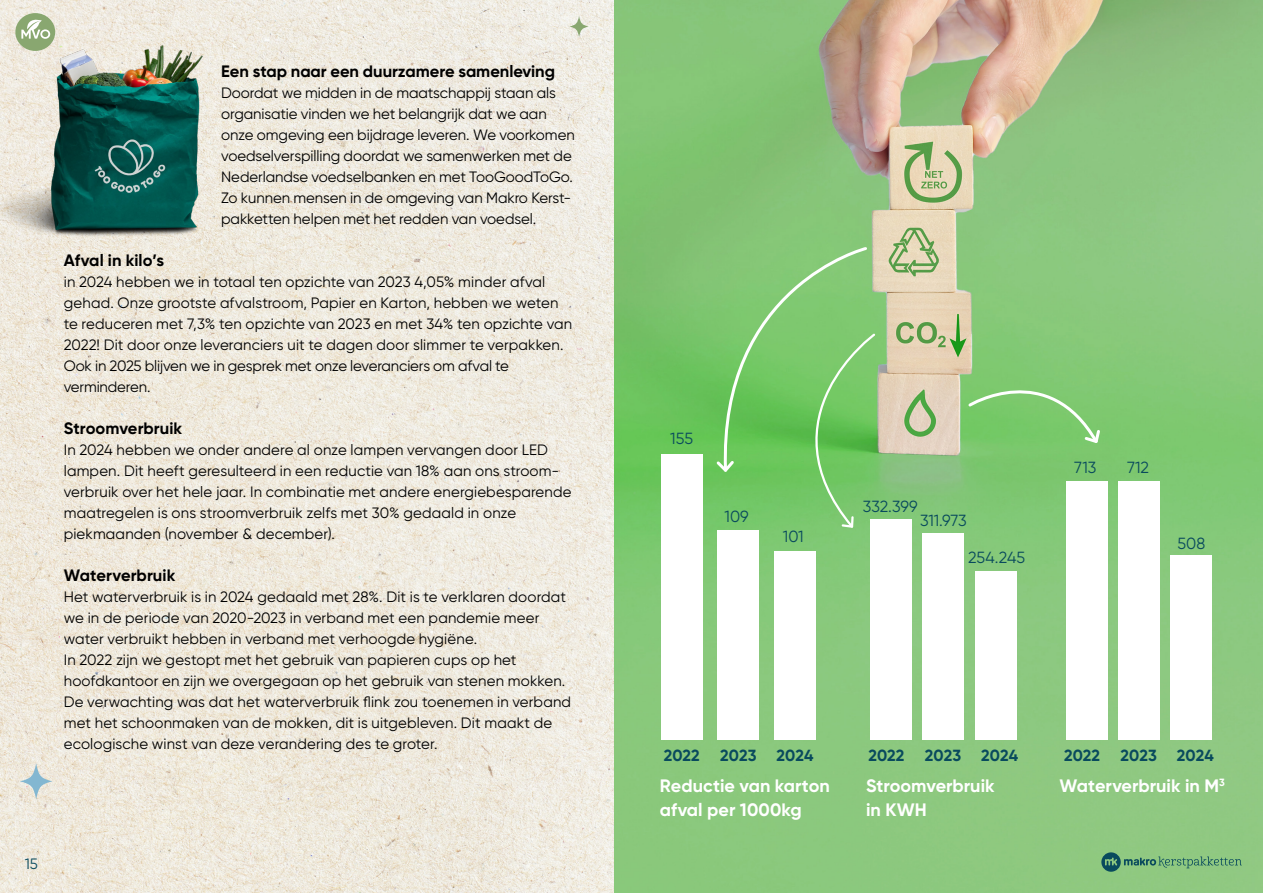
<style>
.page{position:relative;width:1263px;height:893px;background:#fff}
.page>*{position:absolute;margin:0;border:0;box-sizing:border-box;transform-origin:0 0}
.t1{font:700 18px/24.2px "Gilroy";color:#fff}
.t2{font:700 16.5px "Gilroy";letter-spacing:-.005em;color:#000}
.t3{font:16.05px "Gilroy";color:#094a5d}
.t4{font:700 16.05px "Gilroy";letter-spacing:.005em;color:#094a5d}
.t5{font:15px/21px "Gilroy";color:#000}
.t6{font:15px "Gilroy";color:#094a5d}
</style>
<div class="page">
<img style="left:0;top:0;width:614px;height:893px">
<div style="left:15px;top:13px;width:40px;height:38px;background:#89a770;border-radius:50%"></div>
<svg style="left:21px;top:18px;width:29px;height:21px"></svg>
<img style="left:614px;top:0;width:649px;height:893px">
<div style="left:661px;top:455px;width:42px;height:285px;background:#fff"></div>
<div style="left:717px;top:531px;width:42px;height:209px;background:#fff"></div>
<div style="left:774px;top:552px;width:42px;height:188px;background:#fff"></div>
<div style="left:870px;top:519px;width:41px;height:221px;background:#fff"></div>
<div style="left:922px;top:533px;width:42px;height:207px;background:#fff"></div>
<div style="left:975px;top:571px;width:42px;height:169px;background:#fff"></div>
<div style="left:1066px;top:481px;width:42px;height:259px;background:#fff"></div>
<div style="left:1118px;top:482px;width:42px;height:258px;background:#fff"></div>
<div style="left:1170px;top:556px;width:42px;height:184px;background:#fff"></div>
<svg style="left:1101px;top:852px;width:141px;height:20px;background:#74af79"></svg>
<svg style="left:714px;top:246px;width:162px;height:284px;background:#79c76b"></svg>
<svg style="left:967px;top:358px;width:135px;height:88px;background:#81ca74"></svg>
<svg style="left:20px;top:763px;width:33px;height:36px"></svg>
<svg style="left:569px;top:16px;width:20px;height:21px"></svg>
<img style="left:0;top:42px;width:221px;height:196px">
<p class="t2" style="left:221px;top:61px;width:335px">Een stap naar een duurzamere samenleving</p>
<p class="t5" style="left:221px;top:82px;width:355px">Doordat we midden in de maatschappij staan als organisatie vinden we het belangrijk dat we aan onze omgeving een bijdrage leveren. We voorkomen voedselverspilling doordat we samenwerken met de Nederlandse voedselbanken en met TooGoodToGo.<br>Zo kunnen mensen in de omgeving van Makro Kerst&shy;pakketten helpen met het redden van voedsel.</p>
<p class="t2" style="left:64px;top:250px;width:102px">Afval in kilo’s</p>
<p class="t5" style="left:64px;top:271px;width:510px">in 2024 hebben we in totaal ten opzichte van 2023 4,05% minder afval gehad. Onze grootste afvalstroom, Papier en Karton, hebben we weten te reduceren met 7,3% ten opzichte van 2023 en met 34% ten opzichte van 2022! Dit door onze leveranciers uit te dagen door slimmer te verpakken.<br>Ook in 2025 blijven we in gesprek met onze leveranciers om afval te verminderen.</p>
<p class="t2" style="left:64px;top:418px;width:120px">Stroomverbruik</p>
<p class="t5" style="left:64px;top:439px;width:509px">In 2024 hebben we onder andere al onze lampen vervangen door LED lampen. Dit heeft geresulteerd in een reductie van 18% aan ons stroom&shy;verbruik over het hele jaar. In combinatie met andere energiebesparende maatregelen is ons stroomverbruik zelfs met 30% gedaald in onze piekmaanden (november &amp; december).</p>
<p class="t2" style="left:64px;top:565px;width:113px">Waterverbruik</p>
<p class="t5" style="left:64px;top:586px;width:504px">Het waterverbruik is in 2024 gedaald met 28%. Dit is te verklaren doordat we in de periode van 2020-2023 in verband met een pandemie meer water verbruikt hebben in verband met verhoogde hygiëne.</p>
<p class="t5" style="left:64px;top:649px;width:509px">In 2022 zijn we gestopt met het gebruik van papieren cups op het hoofdkantoor en zijn we overgegaan op het gebruik van stenen mokken.<br>De verwachting was dat het waterverbruik flink zou toenemen in verband met het schoonmaken van de mokken, dit is uitgebleven. Dit maakt de ecologische winst van deze verandering des te groter.</p>
<p class="t6" style="left:25px;top:854px;width:15px">15</p>
<p class="t3" style="left:670px;top:428px;width:24px">155</p>
<p class="t3" style="left:724px;top:507px;width:26px">109</p>
<p class="t3" style="left:783px;top:526px;width:22px">101</p>
<p class="t3" style="left:863px;top:496px;width:56px">332.399</p>
<p class="t3" style="left:920px;top:511px;width:48px">311.973</p>
<p class="t3" style="left:968px;top:548px;width:59px">254.245</p>
<p class="t3" style="left:1074px;top:457px;width:24px">713</p>
<p class="t3" style="left:1127px;top:457px;width:23px">712</p>
<p class="t3" style="left:1177px;top:533px;width:29px">508</p>
<p class="t4" style="left:664px;top:746px;width:37px">2022</p>
<p class="t4" style="left:720px;top:746px;width:38px">2023</p>
<p class="t4" style="left:776px;top:746px;width:38px">2024</p>
<p class="t4" style="left:868px;top:746px;width:37px">2022</p>
<p class="t4" style="left:925px;top:746px;width:38px">2023</p>
<p class="t4" style="left:981px;top:746px;width:38px">2024</p>
<p class="t4" style="left:1064px;top:746px;width:37px">2022</p>
<p class="t4" style="left:1120px;top:746px;width:38px">2023</p>
<p class="t4" style="left:1177px;top:746px;width:38px">2024</p>
<p class="t1" style="left:660px;top:773px;width:171px">Reductie van karton</p>
<p class="t1" style="left:660px;top:797px;width:143px">afval per 1000kg</p>
<p class="t1" style="left:866px;top:773px;width:130px">Stroomverbruik in KWH</p>
<p class="t1" style="left:1059px;top:773px;width:167px">Waterverbruik in M<sup>3</sup></p>
</div>
